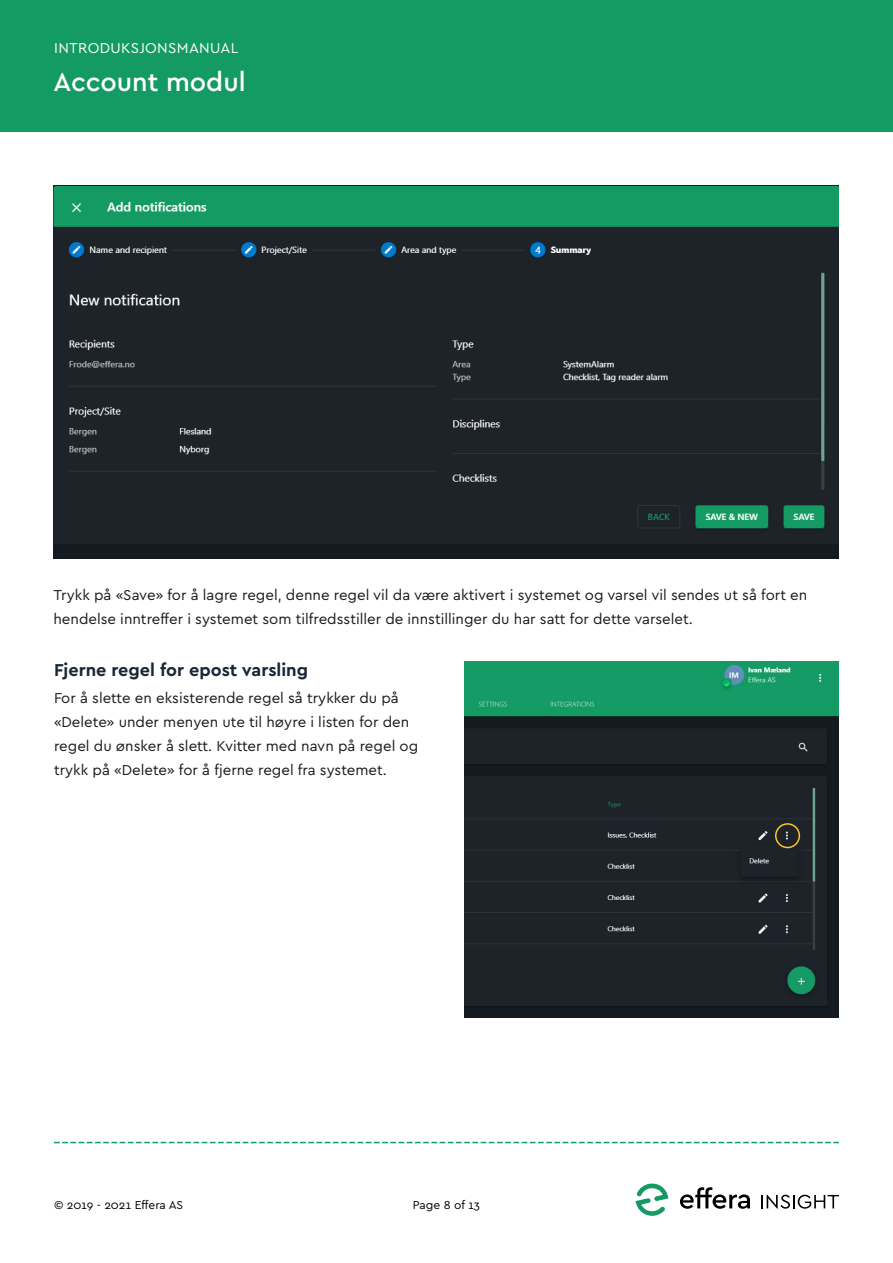
<style>
.page{position:relative;width:893px;height:1263px;background:#fff}
.page>*{position:absolute;margin:0;border:0;box-sizing:border-box;transform-origin:0 0}
.t1{font:500 27px "Cera";color:#fff}
.Content_-_Headline_L{font:700 18px "Cera";color:#1a2736}
.Content_-_Body_1{font:15px/24px "Cera";color:#1a1a1a}
.t2{font:15px "Cera";letter-spacing:.02em;color:#fff}
.t3{font:12px "Cera";color:#000}
</style>
<div class="page">
<div style="left:0;top:0;width:893px;height:132px;background:#149b64"></div>
<svg style="left:54px;top:1142px;width:785px;height:1px"></svg>
<svg style="left:635px;top:1183px;width:33px;height:33px"></svg>
<svg style="left:680px;top:1187px;width:70px;height:22px"></svg>
<svg style="left:761px;top:1195px;width:78px;height:14px"></svg>
<img style="left:53px;top:186px;width:786px;height:372px">
<img style="left:464px;top:661px;width:375px;height:356px">
<div style="left:775px;top:823px;width:25px;height:25px;border:2px solid #ffc32c;border-radius:50%"></div>
<p class="t2" style="left:54px;top:38px;width:186px">INTRODUKSJONSMANUAL</p>
<h1 class="t1" style="left:53px;top:64px;width:194px">Account modul</h1>
<p class="Content_-_Body_1" style="left:53px;top:582px;width:755px">Trykk på «Save» for å lagre regel, denne regel vil da være aktivert i systemet og varsel vil sendes ut så fort en hendelse inntreffer i systemet som tilfredsstiller de innstillinger du har satt for dette varselet.</p>
<p class="Content_-_Headline_L" style="left:54px;top:657px;width:256px">Fjerne regel for epost varsling</p>
<p class="Content_-_Body_1" style="left:54px;top:685px;width:366px">For å slette en eksisterende regel så trykker du på «Delete» under menyen ute til høyre i listen for den regel du ønsker å slett. Kvitter med navn på regel og trykk på «Delete» for å fjerne regel fra systemet.</p>
<p class="t3" style="left:54px;top:1197px;width:131px">© 2019 - 2021 Effera AS</p>
<p class="t3" style="left:413px;top:1197px;width:69px">Page 8 of 13</p>
</div>
